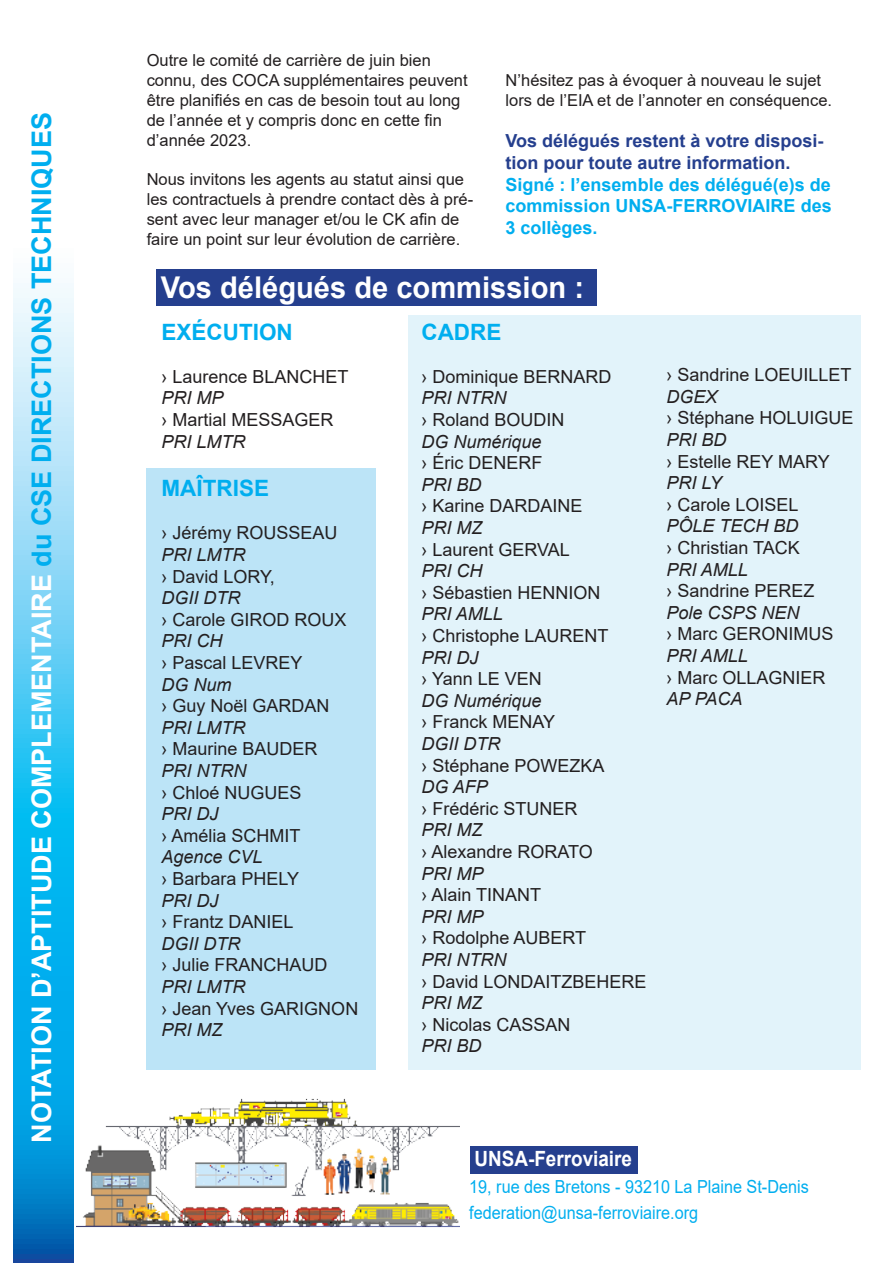
<style>
.page{position:relative;width:893px;height:1263px;background:#fff}
.page>*{position:absolute;margin:0;border:0;box-sizing:border-box;transform-origin:0 0}
.t1{font:700 30px "Arial";color:#fff}
.t2{font:700 27px "Arial";color:#fff}
.t3{font:700 22.5px "Arial";color:#00aeef}
.t4{font:700 21px "Arial";color:#fff;scale:.9 1}
.t5{font:18px "Arial";color:#231f20}
.t6{font:italic 18px "Arial";color:#231f20}
.t7{font:700 18px/21.6px "Arial";color:#00aeef;text-align:justify}
.t8{font:18px "Arial";color:#00aeef;scale:.9 1}
.t9{font:700 18px/21.6px "Arial";color:#253f8e}
.t10{font:16.5px/19.8px "Arial";color:#231f20}
.s1{color:#00aeef}
</style>
<div class="page">
<div style="left:147px;top:468px;width:229px;height:601px;background:#bce4f7"></div>
<div style="left:408px;top:315px;width:453px;height:754px;background:#e2f3fa"></div>
<img style="left:76px;top:1098px;width:383px;height:130px">
<svg style="left:14px;top:283px;width:59px;height:980px;background:#4cc0ed"></svg>
<div style="left:470px;top:1146px;width:168px;height:27px;background:#253f8e"></div>
<div style="left:156px;top:270px;width:440px;height:36px;background:#253f8e"></div>
<p class="t2" style="left:23px;top:1143px;width:1032px;rotate:-90deg">NOTATION D’APTITUDE COMPLEMENTAIRE <span class="s1">du CSE DIRECTIONS TECHNIQUES</span></p>
<p class="t10" style="left:147px;top:51px;width:322px">Outre le comité de carrière de juin bien connu, des COCA supplémentaires peuvent être planifiés en cas de besoin tout au long de l’année et y compris donc en cette fin d’année 2023.</p>
<p class="t10" style="left:147px;top:169px;width:328px">Nous invitons les agents au statut ainsi que les contractuels à prendre contact dès à pré&shy;sent avec leur manager et/ou le CK afin de faire un point sur leur évolution de carrière.</p>
<p class="t10" style="left:506px;top:70px;width:328px">N’hésitez pas à évoquer à nouveau le sujet lors de l’EIA et de l’annoter en conséquence.</p>
<p class="t9" style="left:506px;top:130px;width:319px">Vos délégués restent à votre disposi&shy;tion pour toute autre information.</p>
<p class="t7" style="left:506px;top:174px;width:328px">Signé : l’ensemble des délégué(e)s de commission UNSA-FERROVIAIRE des 3 collèges.</p>
<p class="t1" style="left:161px;top:267px;width:425px">Vos délégués de commission :</p>
<p class="t3" style="left:162px;top:316px;width:133px">EXÉCUTION</p>
<p class="t5" style="left:162px;top:364px;width:189px">› Laurence BLANCHET</p>
<p class="t6" style="left:162px;top:386px;width:64px">PRI MP</p>
<p class="t5" style="left:162px;top:407px;width:174px">› Martial MESSAGER</p>
<p class="t6" style="left:162px;top:430px;width:86px">PRI LMTR</p>
<p class="t3" style="left:162px;top:472px;width:109px">MAÎTRISE</p>
<p class="t5" style="left:162px;top:521px;width:178px">› Jérémy ROUSSEAU</p>
<p class="t6" style="left:162px;top:543px;width:86px">PRI LMTR</p>
<p class="t5" style="left:162px;top:564px;width:115px">› David LORY,</p>
<p class="t6" style="left:162px;top:586px;width:81px">DGII DTR</p>
<p class="t5" style="left:162px;top:607px;width:187px">› Carole GIROD ROUX</p>
<p class="t6" style="left:162px;top:629px;width:63px">PRI CH</p>
<p class="t5" style="left:162px;top:650px;width:143px">› Pascal LEVREY</p>
<p class="t6" style="left:162px;top:673px;width:72px">DG Num</p>
<p class="t5" style="left:162px;top:693px;width:170px">› Guy Noël GARDAN</p>
<p class="t6" style="left:162px;top:716px;width:86px">PRI LMTR</p>
<p class="t5" style="left:162px;top:737px;width:158px">› Maurine BAUDER</p>
<p class="t6" style="left:162px;top:759px;width:86px">PRI NTRN</p>
<p class="t5" style="left:162px;top:780px;width:142px">› Chloé NUGUES</p>
<p class="t6" style="left:162px;top:802px;width:59px">PRI DJ</p>
<p class="t5" style="left:162px;top:823px;width:141px">› Amélia SCHMIT</p>
<p class="t6" style="left:162px;top:845px;width:103px">Agence CVL</p>
<p class="t5" style="left:162px;top:866px;width:139px">› Barbara PHELY</p>
<p class="t6" style="left:162px;top:889px;width:59px">PRI DJ</p>
<p class="t5" style="left:162px;top:909px;width:134px">› Frantz DANIEL</p>
<p class="t6" style="left:162px;top:932px;width:81px">DGII DTR</p>
<p class="t5" style="left:162px;top:953px;width:167px">› Julie FRANCHAUD</p>
<p class="t6" style="left:162px;top:975px;width:86px">PRI LMTR</p>
<p class="t5" style="left:162px;top:996px;width:198px">› Jean Yves GARIGNON</p>
<p class="t6" style="left:162px;top:1018px;width:63px">PRI MZ</p>
<p class="t3" style="left:421px;top:316px;width:81px">CADRE</p>
<p class="t5" style="left:421px;top:364px;width:192px">› Dominique BERNARD</p>
<p class="t6" style="left:421px;top:386px;width:86px">PRI NTRN</p>
<p class="t5" style="left:421px;top:407px;width:145px">› Roland BOUDIN</p>
<p class="t6" style="left:421px;top:430px;width:122px">DG Numérique</p>
<p class="t5" style="left:421px;top:450px;width:122px">› Éric DENERF</p>
<p class="t6" style="left:421px;top:473px;width:62px">PRI BD</p>
<p class="t5" style="left:421px;top:494px;width:163px">› Karine DARDAINE</p>
<p class="t6" style="left:421px;top:516px;width:63px">PRI MZ</p>
<p class="t5" style="left:421px;top:537px;width:150px">› Laurent GERVAL</p>
<p class="t6" style="left:421px;top:559px;width:63px">PRI CH</p>
<p class="t5" style="left:421px;top:580px;width:181px">› Sébastien HENNION</p>
<p class="t6" style="left:421px;top:602px;width:83px">PRI AMLL</p>
<p class="t5" style="left:421px;top:623px;width:189px">› Christophe LAURENT</p>
<p class="t6" style="left:421px;top:646px;width:59px">PRI DJ</p>
<p class="t5" style="left:421px;top:666px;width:122px">› Yann LE VEN</p>
<p class="t6" style="left:421px;top:689px;width:122px">DG Numérique</p>
<p class="t5" style="left:421px;top:710px;width:135px">› Franck MENAY</p>
<p class="t6" style="left:421px;top:732px;width:81px">DGII DTR</p>
<p class="t5" style="left:421px;top:753px;width:185px">› Stéphane POWEZKA</p>
<p class="t6" style="left:421px;top:775px;width:68px">DG AFP</p>
<p class="t5" style="left:421px;top:796px;width:158px">› Frédéric STUNER</p>
<p class="t6" style="left:421px;top:818px;width:63px">PRI MZ</p>
<p class="t5" style="left:421px;top:839px;width:173px">› Alexandre RORATO</p>
<p class="t6" style="left:421px;top:862px;width:64px">PRI MP</p>
<p class="t5" style="left:421px;top:882px;width:121px">› Alain TINANT</p>
<p class="t6" style="left:421px;top:905px;width:64px">PRI MP</p>
<p class="t5" style="left:421px;top:926px;width:166px">› Rodolphe AUBERT</p>
<p class="t6" style="left:421px;top:948px;width:86px">PRI NTRN</p>
<p class="t5" style="left:421px;top:969px;width:227px">› David LONDAITZBEHERE</p>
<p class="t6" style="left:421px;top:991px;width:63px">PRI MZ</p>
<p class="t5" style="left:421px;top:1012px;width:151px">› Nicolas CASSAN</p>
<p class="t6" style="left:421px;top:1034px;width:62px">PRI BD</p>
<p class="t5" style="left:666px;top:362px;width:187px">› Sandrine LOEUILLET</p>
<p class="t6" style="left:666px;top:385px;width:53px">DGEX</p>
<p class="t5" style="left:666px;top:406px;width:189px">› Stéphane HOLUIGUE</p>
<p class="t6" style="left:666px;top:428px;width:62px">PRI BD</p>
<p class="t5" style="left:666px;top:449px;width:165px">› Estelle REY MARY</p>
<p class="t6" style="left:666px;top:471px;width:57px">PRI LY</p>
<p class="t5" style="left:666px;top:492px;width:134px">› Carole LOISEL</p>
<p class="t6" style="left:666px;top:514px;width:134px">PÔLE TECH BD</p>
<p class="t5" style="left:666px;top:535px;width:135px">› Christian TACK</p>
<p class="t6" style="left:666px;top:558px;width:83px">PRI AMLL</p>
<p class="t5" style="left:666px;top:578px;width:150px">› Sandrine PEREZ</p>
<p class="t6" style="left:666px;top:601px;width:135px">Pole CSPS NEN</p>
<p class="t5" style="left:666px;top:622px;width:169px">› Marc GERONIMUS</p>
<p class="t6" style="left:666px;top:644px;width:83px">PRI AMLL</p>
<p class="t5" style="left:666px;top:665px;width:161px">› Marc OLLAGNIER</p>
<p class="t6" style="left:666px;top:687px;width:78px">AP PACA</p>
<p class="t4" style="left:474px;top:1144px;width:177px">UNSA-Ferroviaire</p>
<p class="t8" style="left:469px;top:1174px;width:379px">19, rue des Bretons - 93210 La Plaine St-Denis</p>
<p class="t8" style="left:469px;top:1200px;width:256px">federation@unsa-ferroviaire.org</p>
</div>
